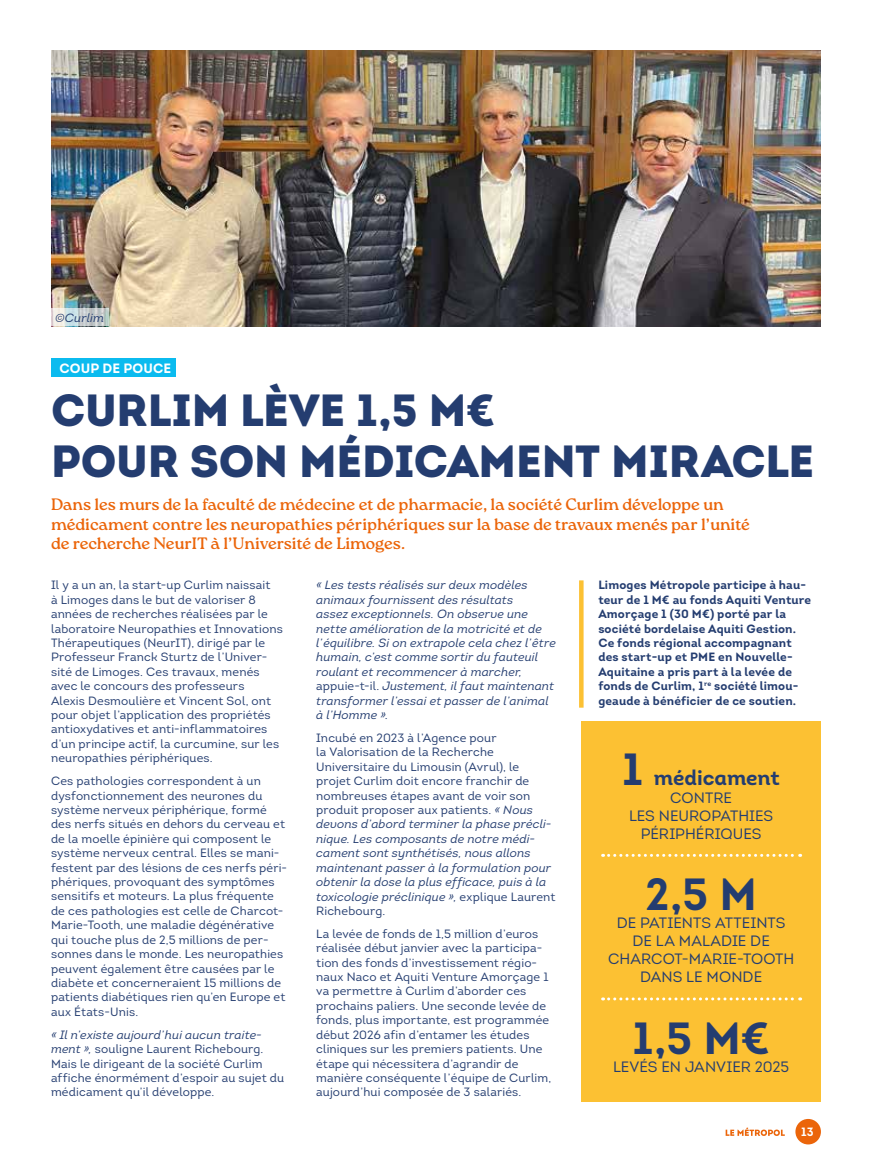
<style>
.page{position:relative;width:872px;height:1170px;background:#fff}
.page>*{position:absolute;margin:0;border:0;box-sizing:border-box;transform-origin:0 0}
.t1{font:45px/51px "Intro Black Caps";letter-spacing:-.005em;color:#243d70}
.t2{font:45px "Intro Bold Caps";color:#243d70}
.t3{font:21px "Intro Bold Alt";letter-spacing:-.005em;color:#243d70}
.t4{font:16.5px/19.8px "Roca";color:#eb650a}
.t5{font:15px/18px "Intro Regular Caps";letter-spacing:.005em;color:#243d70;text-align:center}
.t6{font:13.5px "Intro Bold Caps";letter-spacing:.01em;color:#fff}
.t7{font:12px/14.4px "Intro";letter-spacing:.015em;color:#243d70}
.t8{font:italic 12px/14.4px "Intro";letter-spacing:.01em;color:#243d70}
.t9{font:700 12px/14.4px "Intro";letter-spacing:.015em;color:#243d70}
.t10{font:12px "Intro Bold Caps";color:#fff}
.s1{font-style:italic}
.s2{font-style:normal}
.s3{font-family:"Intro Bold Caps";font-size:45px}
</style>
<div class="page">
<div style="left:51px;top:358px;width:125px;height:19px;background:#0bbbef"></div>
<img style="left:51px;top:50px;width:770px;height:276px">
<svg style="left:579px;top:580px;width:4px;height:127px"></svg>
<div style="left:581px;top:721px;width:240px;height:380px;background:#fcc133"></div>
<svg style="left:602px;top:853px;width:198px;height:3px"></svg>
<svg style="left:602px;top:997px;width:198px;height:3px"></svg>
<svg style="left:51px;top:308px;width:57px;height:18px"></svg>
<div style="left:795px;top:1118px;width:26px;height:26px;background:#eb650a;border-radius:50%"></div>
<svg style="left:725px;top:1127px;width:59px;height:8px"></svg>
<p class="t8" style="left:55px;top:310px;width:50px">©Curlim</p>
<p class="t6" style="left:60px;top:359px;width:113px">COUP DE POUCE</p>
<h1 class="t1" style="left:51px;top:384px;width:764px">CURLIM LÈVE 1,5 M€<br>POUR SON MÉDICAMENT MIRACLE</h1>
<h3 class="t4" style="left:51px;top:496px;width:700px">Dans les murs de la faculté de médecine et de pharmacie, la société Curlim développe un médicament contre les neuropathies périphériques sur la base de travaux menés par l’unité de recherche NeurIT à l’Université de Limoges.</h3>
<p class="t7" style="left:51px;top:578px;width:233px">Il y a un an, la start-up Curlim naissait<br>à Limoges dans le but de valoriser 8 années de recherches réalisées par le laboratoire Neuropathies et Innovations Thérapeutiques (NeurIT), dirigé par le Professeur Franck Sturtz de l’Univer&shy;sité de Limoges. Ces travaux, menés avec le concours des professeurs<br>Alexis Desmoulière et Vincent Sol, ont pour objet l’application des propriétés antioxydatives et anti-inflammatoires d’un principe actif, la curcumine, sur les neuropathies périphériques.</p>
<p class="t7" style="left:51px;top:773px;width:238px">Ces pathologies correspondent à un dysfonctionnement des neurones du système nerveux périphérique, formé des nerfs situés en dehors du cerveau et de la moelle épinière qui composent le système nerveux central. Elles se mani&shy;festent par des lésions de ces nerfs péri&shy;phériques, provoquant des symptômes sensitifs et moteurs. La plus fréquente de ces pathologies est celle de Charcot-Marie-Tooth, une maladie dégénérative qui touche plus de 2,5 millions de per&shy;sonnes dans le monde. Les neuropathies peuvent également être causées par le diabète et concerneraient 15 millions de patients diabétiques rien qu’en Europe et aux États-Unis.</p>
<p class="t7" style="left:51px;top:1027px;width:235px"><span class="s1">« Il n’existe aujourd’hui aucun traite&shy;ment »,</span> souligne Laurent Richebourg.<br>Mais le dirigeant de la société Curlim affiche énormément d’espoir au sujet du médicament qu’il développe.</p>
<p class="t9" style="left:598px;top:578px;width:214px">Limoges Métropole participe à hau&shy;teur de 1 M€ au fonds Aquiti Venture Amorçage 1 (30 M€) porté par la société bordelaise Aquiti Gestion.<br>Ce fonds régional accompagnant des start-up et PME en Nouvelle-Aquitaine a pris part à la levée de fonds de Curlim, 1<sup>re</sup> société limou&shy;geaude à bénéficier de ce soutien.</p>
<p class="t8" style="left:316px;top:578px;width:241px">« Les tests réalisés sur deux modèles animaux fournissent des résultats<br>assez exceptionnels. On observe une nette amélioration de la motricité et de l’équilibre. Si on extrapole cela chez l’être humain, c’est comme sortir du fauteuil roulant et recommencer à marcher, <span class="s2">appuie-t-il.</span> Justement, il faut maintenant transformer l’essai et passer de l’animal à l’Homme ».</p>
<p class="t7" style="left:316px;top:730px;width:241px">Incubé en 2023 à l’Agence pour<br>la Valorisation de la Recherche Universitaire du Limousin (Avrul), le projet Curlim doit encore franchir de nombreuses étapes avant de voir son produit proposer aux patients. <span class="s1">« Nous devons d’abord terminer la phase précli&shy;nique. Les composants de notre médi&shy;cament sont synthétisés, nous allons maintenant passer à la formulation pour obtenir la dose la plus efficace, puis à la toxicologie préclinique »,</span> explique Laurent Richebourg.</p>
<p class="t7" style="left:316px;top:926px;width:237px">La levée de fonds de 1,5 million d’euros réalisée début janvier avec la participa&shy;tion des fonds d’investissement régio&shy;naux Naco et Aquiti Venture Amorçage 1 va permettre à Curlim d’aborder ces prochains paliers. Une seconde levée de fonds, plus importante, est programmée début 2026 afin d’entamer les études cliniques sur les premiers patients. Une étape qui nécessitera d’agrandir de manière conséquente l’équipe de Curlim, aujourd’hui composée de 3 salariés.</p>
<h2 class="t3" style="left:622px;top:764px;width:159px"><span class="s3">1</span> médicament</h2>
<p class="t5" style="left:629px;top:788px;width:146px">CONTRE<br>LES NEUROPATHIES<br>PÉRIPHÉRIQUES</p>
<h1 class="t2" style="left:645px;top:865px;width:113px">2,5 M</h1>
<p class="t5" style="left:608px;top:932px;width:188px">DE LA MALADIE DE<br>CHARCOT-MARIE-TOOTH<br>DANS LE MONDE</p>
<h1 class="t2" style="left:632px;top:1009px;width:139px">1,5 M€</h1>
<p class="t5" style="left:613px;top:1057px;width:178px">LEVÉS EN JANVIER 2025</p>
<p class="t5" style="left:616px;top:914px;width:170px">DE PATIENTS ATTEINTS</p>
<p class="t10" style="left:801px;top:1124px;width:14px">13</p>
</div>
